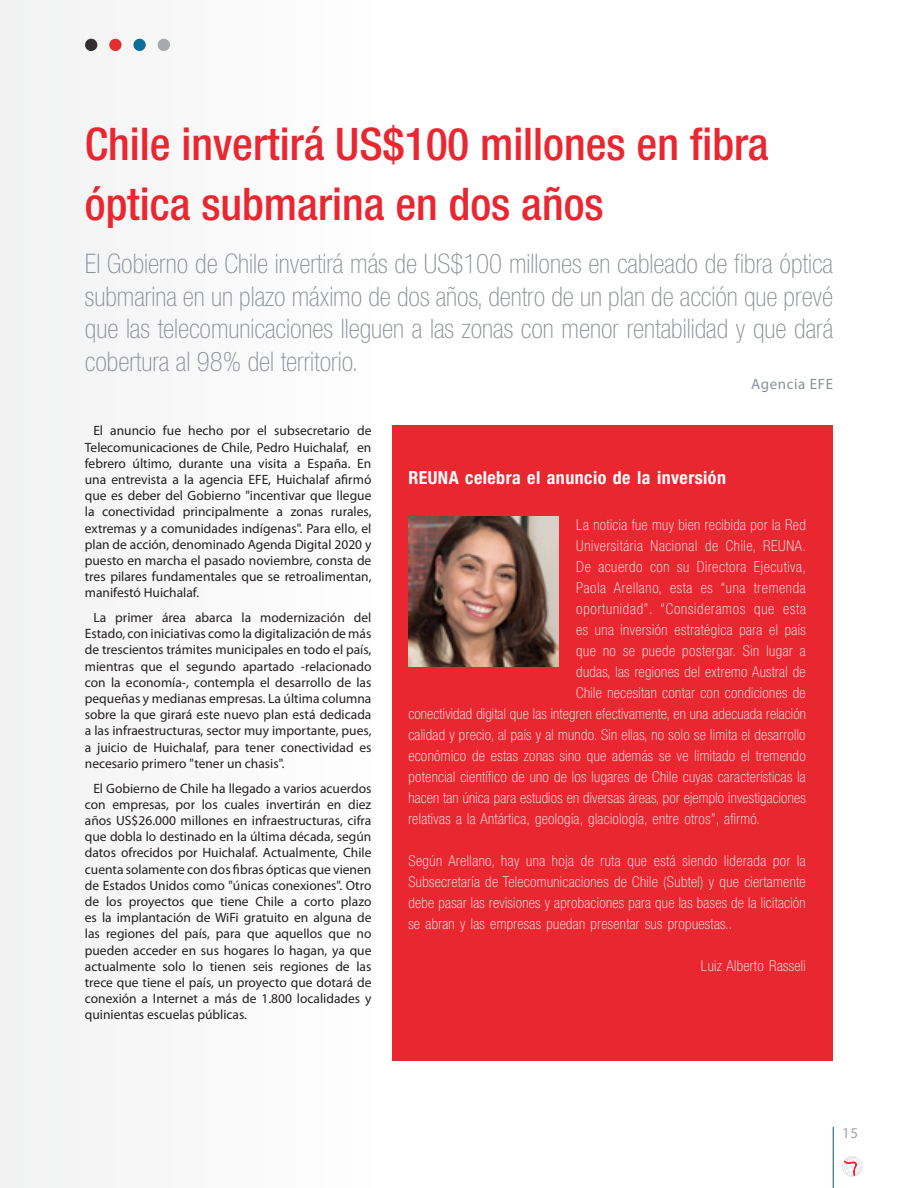
<style>
.page{position:relative;width:918px;height:1188px;background:#fff}
.page>*{position:absolute;margin:0;border:0;box-sizing:border-box;transform-origin:0 0}
.Titulo_1_gordo{font:500 condensed 45px/60px "Helvetica Neue LT Std";color:#e92731}
.Bajada{font:100 condensed 27px/32.4px "Helvetica Neue LT Std";color:#8b9098;text-align:justify}
.Recuadro{font:700 condensed 18px "Helvetica Neue LT Std";letter-spacing:.025em;color:#fff}
.Recuadro-2{font:100 condensed 15px/21px "Helvetica Neue LT Std";letter-spacing:.025em;color:#fff;text-align:justify}
.Recuadro-3{font:100 condensed 15px "Helvetica Neue LT Std";letter-spacing:.045em;color:#fff}
.Recuadro-4{font:100 condensed 15px "Helvetica Neue LT Std";letter-spacing:.055em;color:#fff}
.Recuadro-5{font:100 condensed 15px "Helvetica Neue LT Std";letter-spacing:.05em;color:#fff}
.Autor{font:15px "Myriad Pro";letter-spacing:.04em;color:#8b9098}
.t1{font:15px "Myriad Pro";color:#a0a1a5}
.Estilo_de_párrafo_1{font:13.5px/16.2px "Myriad Pro";color:#231f20;text-align:justify}
</style>
<div class="page">
<hr style="left:833px;top:1127px;width:1px;height:61px;background:#005a83">
<svg style="left:842px;top:1156px;width:21px;height:21px"></svg>
<div style="left:393px;top:425px;width:440px;height:635px;background:#e92731"></div>
<img style="left:408px;top:517px;width:150px;height:150px">
<p class="Titulo_1_gordo" style="left:85px;top:113px;width:685px">Chile invertirá US$100 millones en fibra óptica submarina en dos años</p>
<p class="Bajada" style="left:85px;top:247px;width:750px">El Gobierno de Chile invertirá más de US$100 millones en cableado de fibra óptica submarina en un plazo máximo de dos años, dentro de un plan de acción que prevé que las telecomunicaciones lleguen a las zonas con menor rentabilidad y que dará cobertura al 98% del territorio.</p>
<p class="Autor" style="left:751px;top:374px;width:83px">Agencia EFE</p>
<p class="Estilo_de_párrafo_1" style="left:85px;top:422px;width:288px;text-indent:9px">El anuncio fue hecho por el subsecretario de Telecomunicaciones de Chile, Pedro Huichalaf, en febrero último, durante una visita a España. En una entrevista a la agencia EFE, Huichalaf afirmó que es deber del Gobierno "incentivar que llegue la conectividad principalmente a zonas rurales, extremas y a comunidades indígenas". Para ello, el plan de acción, denominado Agenda Digital 2020 y puesto en marcha el pasado noviembre, consta de tres pilares fundamentales que se retroalimentan, manifestó Huichalaf.</p>
<p class="Estilo_de_párrafo_1" style="left:85px;top:609px;width:288px;text-indent:9px">La primer área abarca la modernización del Estado, con iniciativas como la digitalización de más de trescientos trámites municipales en todo el país, mientras que el segundo apartado -relacionado con la economía-, contempla el desarrollo de las pequeñas y medianas empresas. La última columna sobre la que girará este nuevo plan está dedicada a las infraestructuras, sector muy importante, pues, a juicio de Huichalaf, para tener conectividad es necesario primero "tener un chasis".</p>
<p class="Estilo_de_párrafo_1" style="left:85px;top:780px;width:288px;text-indent:9px">El Gobierno de Chile ha llegado a varios acuerdos con empresas, por los cuales invertirán en diez años US$26.000 millones en infraestructuras, cifra que dobla lo destinado en la última década, según datos ofrecidos por Huichalaf. Actualmente, Chile cuenta solamente con dos fibras ópticas que vienen de Estados Unidos como "únicas conexiones". Otro de los proyectos que tiene Chile a corto plazo es la implantación de WiFi gratuito en alguna de las regiones del país, para que aquellos que no pueden acceder en sus hogares lo hagan, ya que actualmente solo lo tienen seis regiones de las trece que tiene el país, un proyecto que dotará de conexión a Internet a más de 1.800 localidades y quinientas escuelas públicas.</p>
<p class="Recuadro" style="left:408px;top:466px;width:319px">REUNA celebra el anuncio de la inversión</p>
<p class="Recuadro-2" style="left:576px;top:514px;width:231px">La noticia fue muy bien recibida por la Red</p>
<p class="Recuadro-3" style="left:576px;top:538px;width:232px">Universitária Nacional de Chile, REUNA.</p>
<p class="Recuadro-2" style="left:576px;top:556px;width:231px">De acuerdo con su Directora Ejecutiva,</p>
<p class="Recuadro-5" style="left:576px;top:580px;width:231px">Paola Arellano, esta es “una tremenda</p>
<p class="Recuadro-4" style="left:576px;top:601px;width:231px">oportunidad”. “Consideramos que esta</p>
<p class="Recuadro-2" style="left:576px;top:619px;width:231px">es una inversión estratégica para el país</p>
<p class="Recuadro-2" style="left:576px;top:640px;width:231px">que no se puede postergar. Sin lugar a</p>
<p class="Recuadro-2" style="left:576px;top:661px;width:231px">dudas, las regiones del extremo Austral de</p>
<p class="Recuadro-2" style="left:576px;top:682px;width:231px">Chile necesitan contar con condiciones de</p>
<p class="Recuadro-2" style="left:408px;top:703px;width:399px">conectividad digital que las integren efectivamente, en una adecuada relación</p>
<p class="Recuadro-2" style="left:408px;top:724px;width:399px">calidad y precio, al país y al mundo. Sin ellas, no solo se limita el desarrollo</p>
<p class="Recuadro-2" style="left:408px;top:745px;width:399px">económico de estas zonas sino que además se ve limitado el tremendo</p>
<p class="Recuadro-2" style="left:408px;top:766px;width:399px">potencial científico de uno de los lugares de Chile cuyas características la</p>
<p class="Recuadro-2" style="left:408px;top:787px;width:399px">hacen tan única para estudios en diversas áreas, por ejemplo investigaciones</p>
<p class="Recuadro-2" style="left:408px;top:808px;width:353px">relativas a la Antártica, geología, glaciología, entre otros”, afirmó.</p>
<p class="Recuadro-2" style="left:408px;top:850px;width:399px">Según Arellano, hay una hoja de ruta que está siendo liderada por la Subsecretaría de Telecomunicaciones de Chile (Subtel) y que ciertamente debe pasar las revisiones y aprobaciones para que las bases de la licitación se abran y las empresas puedan presentar sus propuestas..</p>
<p class="Recuadro-2" style="left:701px;top:955px;width:106px">Luiz Alberto Rasseli</p>
<p class="t1" style="left:842px;top:1124px;width:18px">15</p>
</div>
